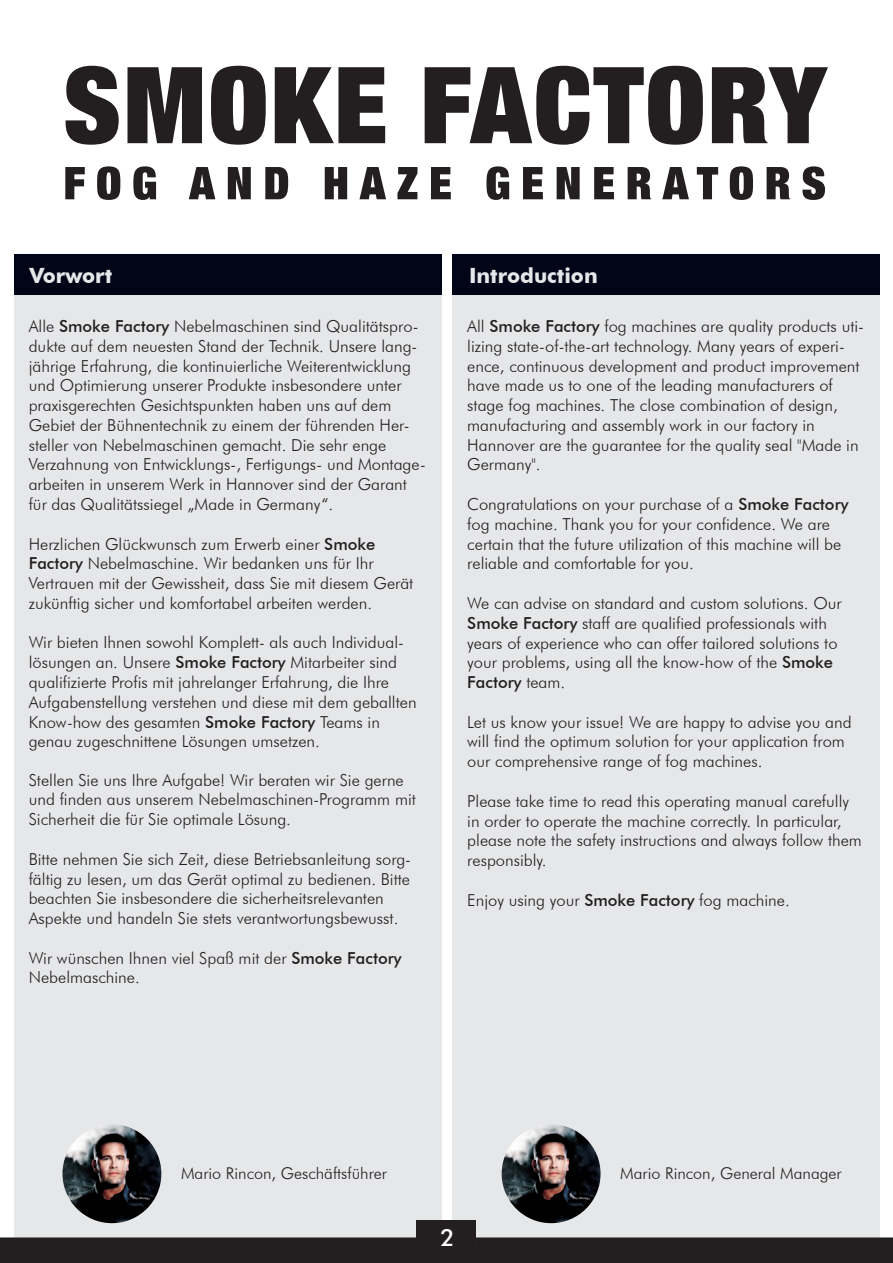
<style>
.page{position:relative;width:893px;height:1263px;background:#fff}
.page>*{position:absolute;margin:0;border:0;box-sizing:border-box;transform-origin:0 0}
.t1{font:500 23.7px "Futura BT";color:#fff}
.t2{font:700 21px "Futura Md BT";color:#e6e7e9}
.t3{font:300 16.5px/19.8px "Futura BT";color:#231f20}
.t4{font:300 16.2px "Futura BT";color:#231f20}
.s1{font-weight:500}
</style>
<div class="page">
<div style="left:14px;top:254px;width:428px;height:989px;background:#e6e7e9"></div>
<div style="left:453px;top:254px;width:427px;height:989px;background:#e6e7e9"></div>
<div style="left:14px;top:254px;width:428px;height:41px;background:#000618"></div>
<div style="left:453px;top:254px;width:427px;height:41px;background:#000618"></div>
<img style="left:62px;top:1124px;width:99px;height:99px;border-radius:50%">
<img style="left:502px;top:1124px;width:99px;height:99px;border-radius:50%">
<div style="left:417px;top:1220px;width:59px;height:43px;background:#231f20"></div>
<svg style="left:66px;top:66px;width:53px;height:79px"></svg>
<svg style="left:127px;top:67px;width:75px;height:76px;background:#464243"></svg>
<svg style="left:211px;top:66px;width:55px;height:79px"></svg>
<svg style="left:275px;top:67px;width:110px;height:76px"></svg>
<svg style="left:425px;top:66px;width:278px;height:79px"></svg>
<svg style="left:712px;top:67px;width:116px;height:76px"></svg>
<svg style="left:65px;top:167px;width:20px;height:32px"></svg>
<svg style="left:97px;top:166px;width:23px;height:34px"></svg>
<svg style="left:133px;top:166px;width:23px;height:34px"></svg>
<svg style="left:189px;top:167px;width:26px;height:32px"></svg>
<svg style="left:228px;top:167px;width:23px;height:32px"></svg>
<svg style="left:265px;top:167px;width:23px;height:32px"></svg>
<svg style="left:325px;top:167px;width:22px;height:32px"></svg>
<svg style="left:359px;top:167px;width:27px;height:32px"></svg>
<svg style="left:397px;top:167px;width:20px;height:32px"></svg>
<svg style="left:431px;top:167px;width:20px;height:32px"></svg>
<svg style="left:486px;top:166px;width:23px;height:34px"></svg>
<svg style="left:523px;top:167px;width:20px;height:32px"></svg>
<svg style="left:557px;top:167px;width:23px;height:32px"></svg>
<svg style="left:594px;top:167px;width:20px;height:32px"></svg>
<svg style="left:628px;top:167px;width:23px;height:32px"></svg>
<svg style="left:662px;top:167px;width:27px;height:32px"></svg>
<svg style="left:697px;top:167px;width:21px;height:32px"></svg>
<svg style="left:730px;top:166px;width:23px;height:34px"></svg>
<svg style="left:767px;top:167px;width:23px;height:32px"></svg>
<svg style="left:802px;top:166px;width:23px;height:34px"></svg>
<div style="left:0;top:1237px;width:893px;height:26px;background:#231f20"></div>
<p class="t2" style="left:30px;top:263px;width:84px">Vorwort</p>
<p class="t2" style="left:469px;top:263px;width:130px">Introduction</p>
<p class="t3" style="left:29px;top:316px;width:399px">Alle <span class="s1">Smoke Factory</span> Nebelmaschinen sind Qualitätspro&shy;dukte auf dem neuesten Stand der Technik. Unsere lang&shy;jährige Erfahrung, die kontinuierliche Weiterentwicklung und Optimierung unserer Produkte insbesondere unter praxisgerechten Gesichtspunkten haben uns auf dem Gebiet der Bühnentechnik zu einem der führenden Her&shy;steller von Nebelmaschinen gemacht. Die sehr enge Verzahnung von Entwicklungs-, Fertigungs- und Montage&shy;arbeiten in unserem Werk in Hannover sind der Garant für das Qualitätssiegel „Made in Germany“.</p>
<p class="t3" style="left:29px;top:534px;width:386px">Herzlichen Glückwunsch zum Erwerb einer <span class="s1">Smoke Factory</span> Nebelmaschine. Wir bedanken uns für Ihr Vertrauen mit der Gewissheit, dass Sie mit diesem Gerät zukünftig sicher und komfortabel arbeiten werden.</p>
<p class="t3" style="left:29px;top:633px;width:389px">Wir bieten Ihnen sowohl Komplett- als auch Individual&shy;lösungen an. Unsere <span class="s1">Smoke Factory</span> Mitarbeiter sind qualifizierte Profis mit jahrelanger Erfahrung, die Ihre Aufgabenstellung verstehen und diese mit dem geballten Know-how des gesamten <span class="s1">Smoke Factory</span> Teams in genau zugeschnittene Lösungen umsetzen.</p>
<p class="t3" style="left:29px;top:770px;width:389px">Stellen Sie uns Ihre Aufgabe! Wir beraten wir Sie gerne und finden aus unserem Nebelmaschinen-Programm mit<br>Sicherheit die für Sie optimale Lösung.</p>
<p class="t3" style="left:29px;top:849px;width:384px">Bitte nehmen Sie sich Zeit, diese Betriebsanleitung sorg&shy;fältig zu lesen, um das Gerät optimal zu bedienen. Bitte beachten Sie insbesondere die sicherheitsrelevanten Aspekte und handeln Sie stets verantwortungsbewusst.</p>
<p class="t3" style="left:29px;top:948px;width:374px">Wir wünschen Ihnen viel Spaß mit der <span class="s1">Smoke Factory<br></span>Nebelmaschine.</p>
<p class="t3" style="left:467px;top:316px;width:398px">All <span class="s1">Smoke Factory</span> fog machines are quality products uti&shy;lizing state-of-the-art technology. Many years of experi&shy;ence, continuous development and product improvement have made us to one of the leading manufacturers of stage fog machines. The close combination of design, manufacturing and assembly work in our factory in Hannover are the guarantee for the quality seal "Made in Germany".</p>
<p class="t3" style="left:467px;top:494px;width:383px">Congratulations on your purchase of a <span class="s1">Smoke Factory </span>fog machine. Thank you for your confidence. We are certain that the future utilization of this machine will be reliable and comfortable for you.</p>
<p class="t3" style="left:467px;top:593px;width:376px">We can advise on standard and custom solutions. Our <span class="s1">Smoke Factory</span> staff are qualified professionals with years of experience who can offer tailored solutions to your problems, using all the know-how of the <span class="s1">Smoke Factory</span> team.</p>
<p class="t3" style="left:467px;top:712px;width:386px">Let us know your issue! We are happy to advise you and will find the optimum solution for your application from our comprehensive range of fog machines.</p>
<p class="t3" style="left:467px;top:791px;width:396px">Please take time to read this operating manual carefully in order to operate the machine correctly. In particular, please note the safety instructions and always follow them responsibly.</p>
<p class="t3" style="left:467px;top:890px;width:324px">Enjoy using your <span class="s1">Smoke Factory</span> fog machine.</p>
<p class="t4" style="left:181px;top:1163px;width:207px">Mario Rincon, Geschäftsführer</p>
<p class="t4" style="left:620px;top:1163px;width:223px">Mario Rincon, General Manager</p>
<h1 class="t1" style="left:441px;top:1223px;width:16px">2</h1>
</div>
